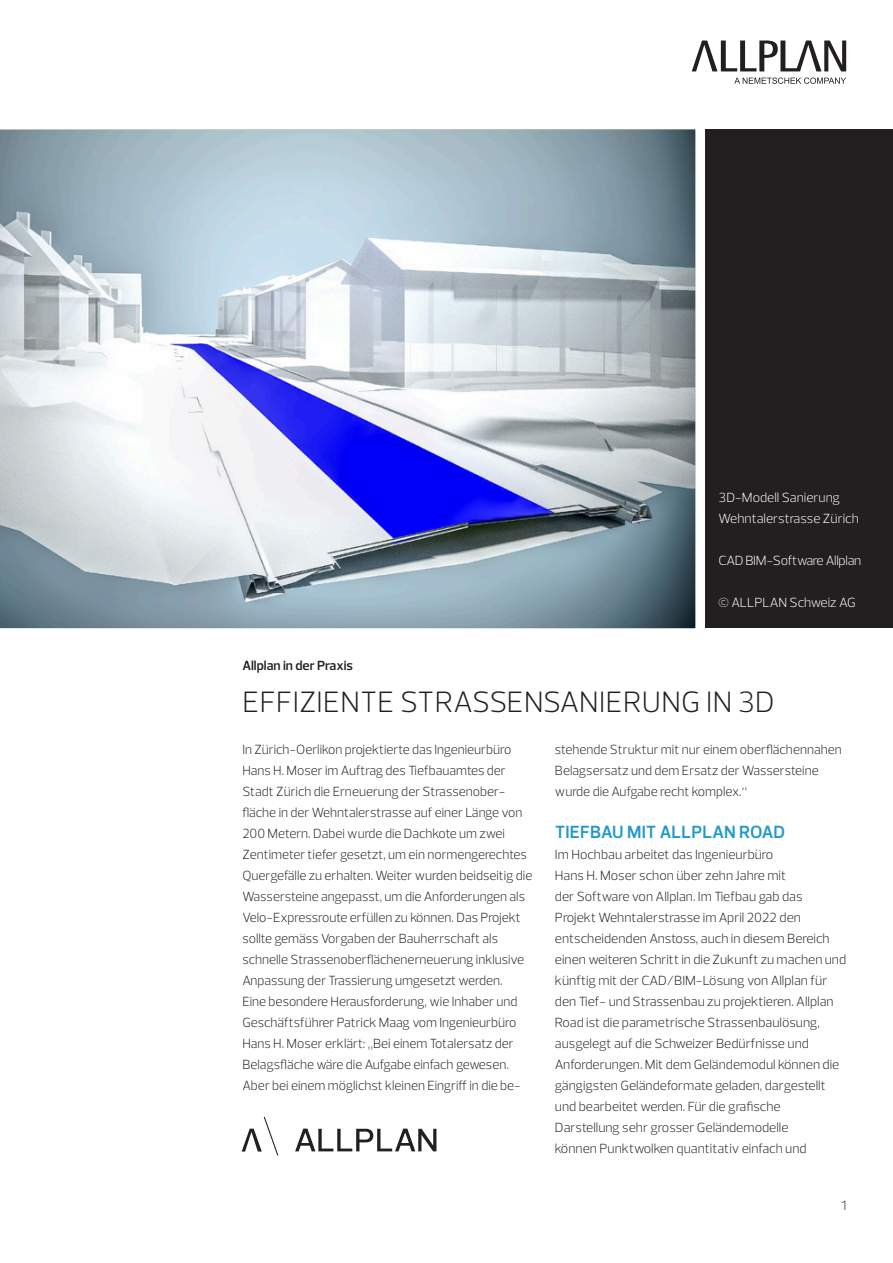
<style>
.page{position:relative;width:893px;height:1263px;background:#fff}
.page>*{position:absolute;margin:0;border:0;box-sizing:border-box;transform-origin:0 0}
.t1{font:300 30px "Prelo";letter-spacing:.015em;color:#231f20}
.t2{font:600 18px "Prelo";letter-spacing:.015em;color:#2198cc}
.t3{font:300 13.5px/21px "Prelo";color:#231f20}
.t4{font:300 13.5px/21px "Prelo";color:#fff}
.t5{font:300 13.5px "Prelo";letter-spacing:-.02em;color:#fff}
.t6{font:600 13.5px "Prelo";color:#231f20}
</style>
<div class="page">
<svg style="left:692px;top:41px;width:154px;height:30px"></svg>
<svg style="left:734px;top:78px;width:112px;height:6px"></svg>
<div style="left:706px;top:130px;width:187px;height:498px;background:#231f20"></div>
<img style="left:0;top:130px;width:695px;height:498px">
<svg style="left:295px;top:1128px;width:141px;height:23px"></svg>
<svg style="left:242px;top:1117px;width:37px;height:38px"></svg>
<p class="t6" style="left:242px;top:657px;width:112px">Allplan in der Praxis</p>
<p class="t4" style="left:719px;top:487px;width:142px">3D-Modell Sanierung<br>Wehntalerstrasse Zürich</p>
<p class="t5" style="left:719px;top:552px;width:144px">CAD BIM-Software Allplan</p>
<p class="t4" style="left:719px;top:592px;width:139px">© ALLPLAN Schweiz AG</p>
<h1 class="t1" style="left:243px;top:684px;width:534px">EFFIZIENTE STRASSENSANIERUNG IN 3D</h1>
<p class="t3" style="left:242px;top:739px;width:292px">In Zürich-Oerlikon projektierte das Ingenieurbüro Hans H. Moser im Auftrag des Tiefbauamtes der Stadt Zürich die Erneuerung der Strassenober&shy;fläche in der Wehntalerstrasse auf einer Länge von 200 Metern. Dabei wurde die Dachkote um zwei Zentimeter tiefer gesetzt, um ein normengerechtes Quergefälle zu erhalten. Weiter wurden beidseitig die Wassersteine angepasst, um die Anforderungen als Velo-Expressroute erfüllen zu können. Das Projekt sollte gemäss Vorgaben der Bauherrschaft als schnelle Strassenoberflächenerneuerung inklusive Anpassung der Trassierung umgesetzt werden.<br>Eine besondere Herausforderung, wie Inhaber und Geschäftsführer Patrick Maag vom Ingenieurbüro Hans H. Moser erklärt: „Bei einem Totalersatz der Belagsfläche wäre die Aufgabe einfach gewesen.<br>Aber bei einem möglichst kleinen Eingriff in die be-</p>
<p class="t3" style="left:555px;top:739px;width:288px">stehende Struktur mit nur einem oberflächennahen<br>Belagsersatz und dem Ersatz der Wassersteine wurde die Aufgabe recht komplex.“</p>
<h2 class="t2" style="left:555px;top:821px;width:232px">TIEFBAU MIT ALLPLAN ROAD</h2>
<p class="t3" style="left:555px;top:844px;width:293px">Im Hochbau arbeitet das Ingenieurbüro<br>Hans H. Moser schon über zehn Jahre mit<br>der Software von Allplan. Im Tiefbau gab das Projekt Wehntalerstrasse im April 2022 den entscheidenden Anstoss, auch in diesem Bereich einen weiteren Schritt in die Zukunft zu machen und künftig mit der CAD/BIM-Lösung von Allplan für den Tief- und Strassenbau zu projektieren. Allplan Road ist die parametrische Strassenbaulösung, ausgelegt auf die Schweizer Bedürfnisse und Anforderungen. Mit dem Geländemodul können die gängigsten Geländeformate geladen, dargestellt und bearbeitet werden. Für die grafische Darstellung sehr grosser Geländemodelle<br>können Punktwolken quantitativ einfach und</p>
<p class="t3" style="left:841px;top:1195px;width:6px">1</p>
</div>
